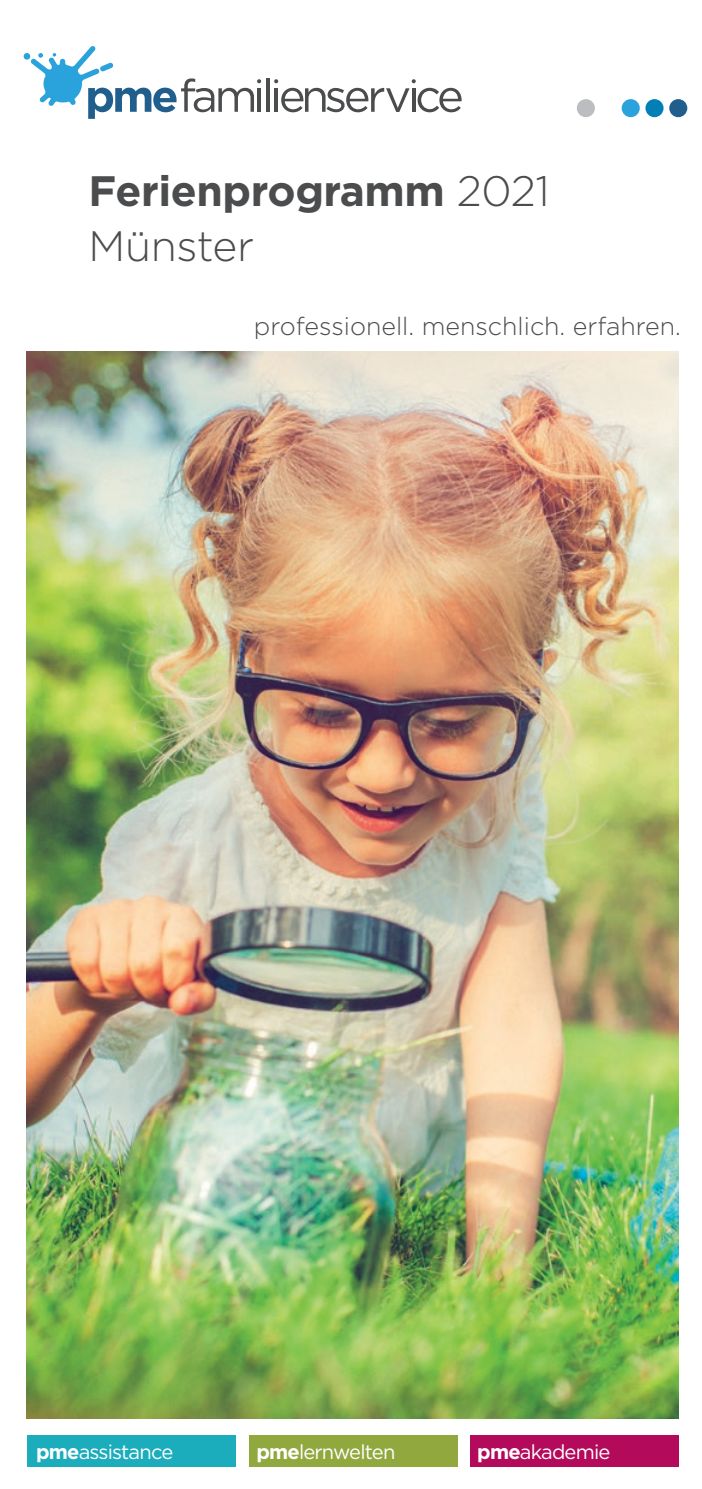
<style>
.page{position:relative;width:702px;height:1489px;background:#fff}
.page>*{position:absolute;margin:0;border:0;box-sizing:border-box;transform-origin:0 0}
.t1{font:700 42.5px/55px "Gotham";letter-spacing:-.01em;color:#4b4c4d}
.t2{font:300 25px "Gotham";color:#4b4c4d}
.t3{font:20.25px "Gotham";letter-spacing:-.04em;color:#fff}
.s1{font-weight:300}
.s2{font-weight:700}
</style>
<div class="page">
<hr style="left:266px;top:79px;width:3px;height:33px;background:#4b4c4d">
<svg style="left:274px;top:79px;width:187px;height:33px"></svg>
<svg style="left:23px;top:46px;width:238px;height:73px"></svg>
<div style="left:470px;top:1435px;width:209px;height:31px;background:#b40a5c"></div>
<div style="left:249px;top:1435px;width:209px;height:31px;background:#90a83d"></div>
<div style="left:27px;top:1435px;width:209px;height:31px;background:#1cadbd"></div>
<div style="left:621px;top:99px;width:18px;height:18px;background:#2aa2db;border-radius:50%"></div>
<div style="left:576px;top:99px;width:19px;height:18px;background:#bcbdc0;border-radius:50%"></div>
<div style="left:645px;top:99px;width:18px;height:18px;background:#037fb7;border-radius:50%"></div>
<div style="left:669px;top:99px;width:18px;height:18px;background:#205e8d;border-radius:50%"></div>
<img style="left:27px;top:351px;width:651px;height:1066px">
<h1 class="t1" style="left:89px;top:163px;width:462px">Ferienprogramm <span class="s1">2021<br>Münster</span></h1>
<p class="t2" style="left:254px;top:310px;width:428px">professionell. menschlich. erfahren.</p>
<p class="t3" style="left:36px;top:1439px;width:139px"><span class="s2">pme</span>assistance</p>
<p class="t3" style="left:256px;top:1439px;width:140px"><span class="s2">pme</span>lernwelten</p>
<p class="t3" style="left:477px;top:1439px;width:135px"><span class="s2">pme</span>akademie</p>
</div>
